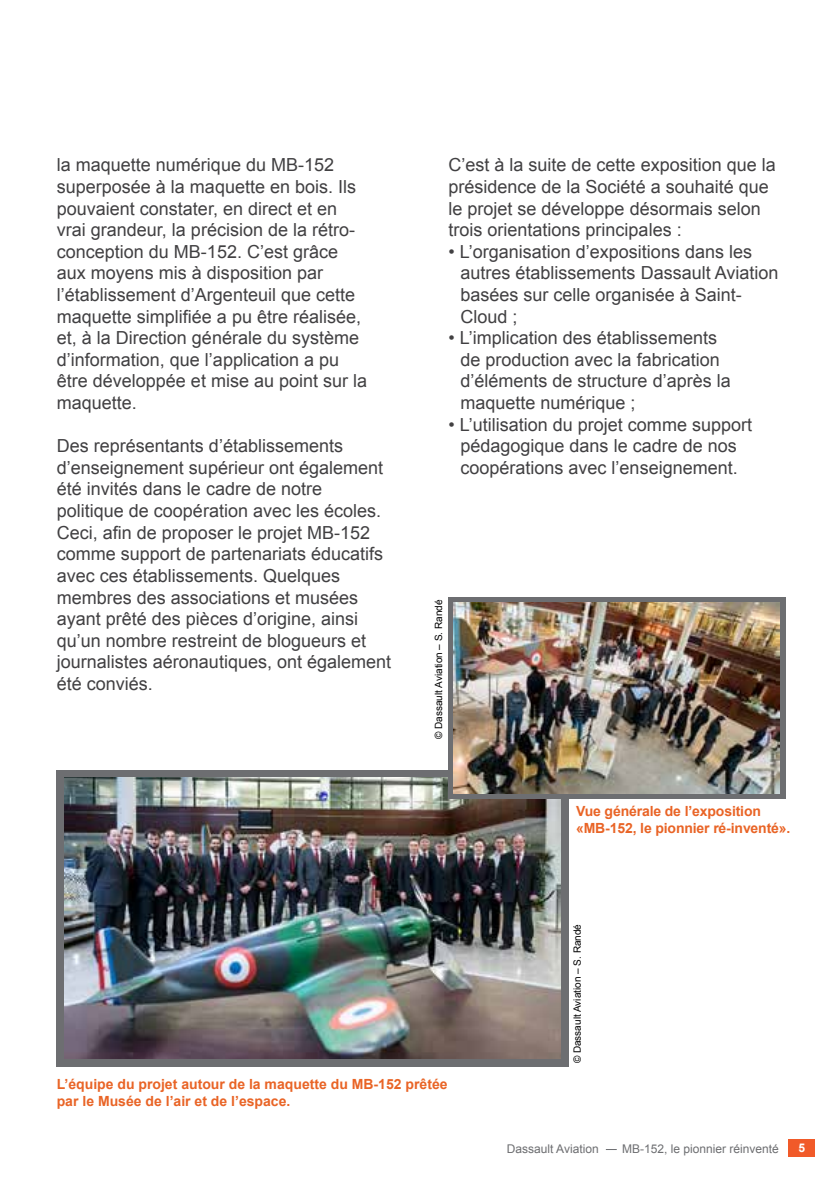
<style>
.page{position:relative;width:840px;height:1191px;background:#fff}
.page>*{position:absolute;margin:0;border:0;box-sizing:border-box;transform-origin:0 0}
.t1{font:18px/21.6px "Arial";color:#414042}
.t2{font:700 14px/16.8px "Arial";color:#e96426}
.t3{font:12px "Arial";color:#6d6e71}
.t4{font:700 12px "Arial";color:#fff}
.t5{font:10px "Arial";color:#000}
</style>
<div class="page">
<div style="left:787px;top:1139px;width:27px;height:17px;background:#f15a29"></div>
<div style="left:57px;top:770px;width:511px;height:296px;background:#6d6e71"></div>
<img style="left:64px;top:778px;width:496px;height:280px">
<div style="left:448px;top:597px;width:337px;height:202px;background:#6d6e71"></div>
<img style="left:453px;top:603px;width:326px;height:191px">
<p class="t1" style="left:57px;top:154px;width:312px">la maquette numérique du MB-152 superposée à la maquette en bois. Ils pouvaient constater, en direct et en vrai grandeur, la précision de la rétro&shy;conception du MB-152. C’est grâce aux moyens mis à disposition par l’établissement d’Argenteuil que cette maquette simplifiée a pu être réalisée, et, à la Direction générale du système d’information, que l’application a pu être développée et mise au point sur la maquette.</p>
<p class="t1" style="left:57px;top:435px;width:336px">Des représentants d’établissements d’enseignement supérieur ont également été invités dans le cadre de notre politique de coopération avec les écoles.<br>Ceci, afin de proposer le projet MB-152 comme support de partenariats éducatifs avec ces établissements. Quelques membres des associations et musées ayant prêté des pièces d’origine, ainsi qu’un nombre restreint de blogueurs et journalistes aéronautiques, ont également été conviés.</p>
<p class="t1" style="left:448px;top:154px;width:329px">C’est à la suite de cette exposition que la présidence de la Société a souhaité que le projet se développe désormais selon trois orientations principales :</p>
<p class="t1" style="left:460px;top:241px;width:319px;text-indent:-12px">• L’organisation d’expositions dans les autres établissements Dassault Aviation basées sur celle organisée à Saint-<br>Cloud ;</p>
<p class="t1" style="left:460px;top:327px;width:272px;text-indent:-12px">• L’implication des établissements de production avec la fabrication d’éléments de structure d’après la maquette numérique ;</p>
<p class="t1" style="left:448px;top:414px;width:305px;text-align:center">• L’utilisation du projet comme support pédagogique dans le cadre de nos coopérations avec l’enseignement.</p>
<p class="t5" style="left:432px;top:739px;width:141px;rotate:-90deg">© Dassault Aviation – S. Randé</p>
<p class="t2" style="left:575px;top:803px;width:216px">Vue générale de l’exposition «MB-152, le pionnier ré-inventé».</p>
<p class="t5" style="left:570px;top:1063px;width:141px;rotate:-90deg">© Dassault Aviation – S. Randé</p>
<p class="t2" style="left:57px;top:1076px;width:392px">L’équipe du projet autour de la maquette du MB-152 prêtée par le Musée de l’air et de l’espace.</p>
<p class="t3" style="left:506px;top:1140px;width:93px">Dassault Aviation</p>
<p class="t3" style="left:621px;top:1140px;width:158px">MB-152, le pionnier réinventé</p>
<p class="t4" style="left:797px;top:1139px;width:8px">5</p>
</div>
